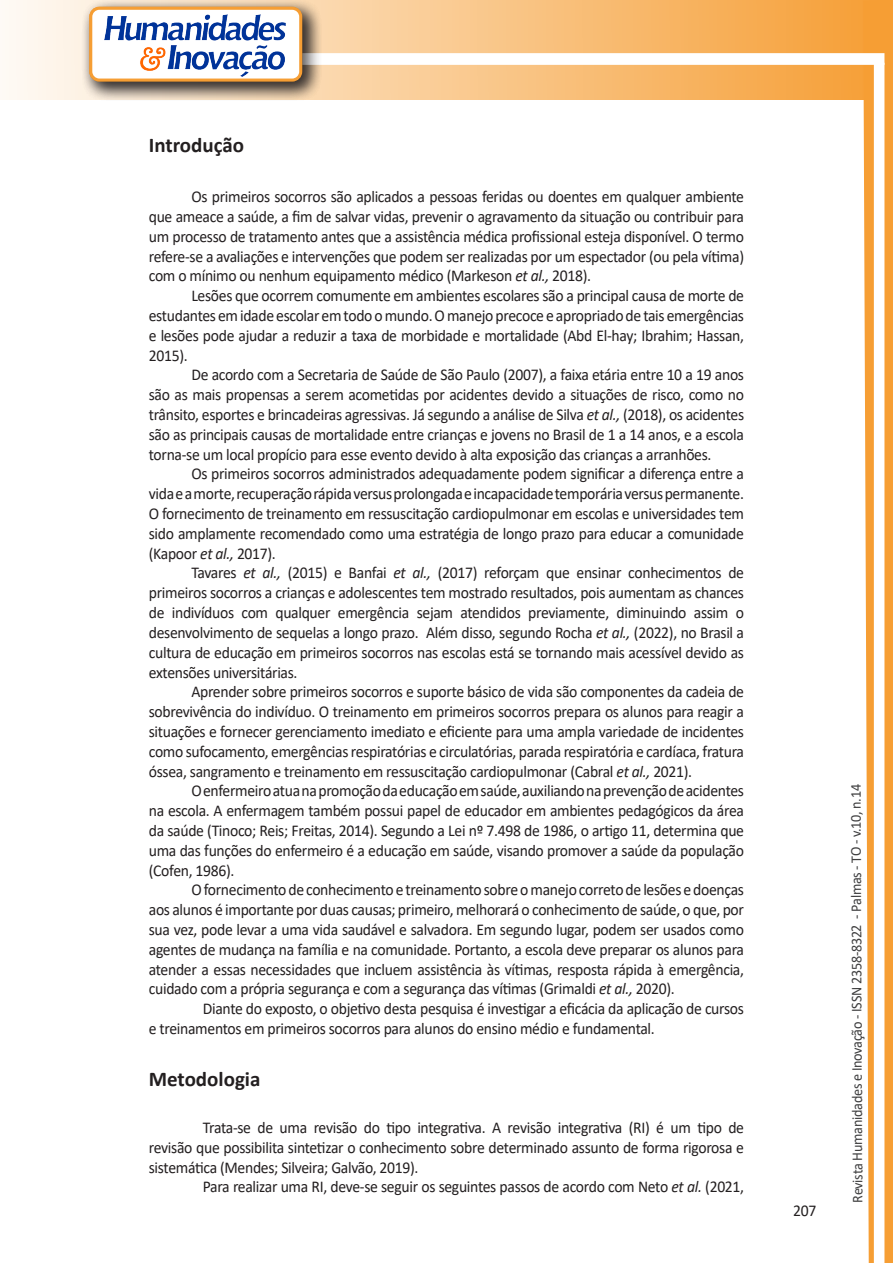
<style>
.page{position:relative;width:893px;height:1263px;background:#fff}
.page>*{position:absolute;margin:0;border:0;box-sizing:border-box;transform-origin:0 0}
.Titulo_2{font:700 21px "Calibri";color:#231f20}
.texto{font:16.5px/19.8px "Calibri";letter-spacing:-.02em;color:#231f20;text-align:justify;scale:.95 1}
.t1{font:15px "Calibri";letter-spacing:-.025em;color:#3e3e3f;scale:.95 1}
.s1{font-style:italic}
</style>
<div class="page">
<svg style="left:5px;top:0;width:858px;height:100px;background:#f9c484"></svg>
<div style="left:302px;top:53px;width:582px;height:12px;background:#fff;border:2px solid #fff"></div>
<svg style="left:863px;top:0;width:30px;height:1263px"></svg>
<div style="left:81px;top:0;width:241px;height:102px;background:#231f20;opacity:.75"></div>
<div style="left:91px;top:8px;width:210px;height:72px;background:#fff;border-radius:9px"></div>
<img style="left:104px;top:14px;width:181px;height:62px">
<div style="left:89px;top:7px;width:213px;height:75px;border:3px solid #f69e34;border-radius:9px"></div>
<p class="Titulo_2" style="left:149px;top:130px;width:97px">Introdução</p>
<p class="texto" style="left:149px;top:186px;width:628px;text-indent:43px">Os primeiros socorros são aplicados a pessoas feridas ou doentes em qualquer ambiente que ameace a saúde, a fim de salvar vidas, prevenir o agravamento da situação ou contribuir para um processo de tratamento antes que a assistência médica profissional esteja disponível. O termo refere-se a avaliações e intervenções que podem ser realizadas por um espectador (ou pela vítima) com o mínimo ou nenhum equipamento médico (Markeson <span class="s1">et al.,</span> 2018).</p>
<p class="texto" style="left:149px;top:285px;width:628px;text-indent:43px">Lesões que ocorrem comumente em ambientes escolares são a principal causa de morte de estudantes em idade escolar em todo o mundo. O manejo precoce e apropriado de tais emergências e lesões pode ajudar a reduzir a taxa de morbidade e mortalidade (Abd El-hay; Ibrahim; Hassan, 2015).</p>
<p class="texto" style="left:149px;top:365px;width:628px;text-indent:43px">De acordo com a Secretaria de Saúde de São Paulo (2007), a faixa etária entre 10 a 19 anos são as mais propensas a serem acometidas por acidentes devido a situações de risco, como no trânsito, esportes e brincadeiras agressivas. Já segundo a análise de Silva <span class="s1">et al.,</span> (2018), os acidentes são as principais causas de mortalidade entre crianças e jovens no Brasil de 1 a 14 anos, e a escola torna-se um local propício para esse evento devido à alta exposição das crianças a arranhões.</p>
<p class="texto" style="left:149px;top:464px;width:628px;text-indent:43px">Os primeiros socorros administrados adequadamente podem significar a diferença entre a vida e a morte, recuperação rápida versus prolongada e incapacidade temporária versus permanente.<br>O fornecimento de treinamento em ressuscitação cardiopulmonar em escolas e universidades tem sido amplamente recomendado como uma estratégia de longo prazo para educar a comunidade (Kapoor <span class="s1">et al.,</span> 2017).</p>
<p class="texto" style="left:149px;top:563px;width:628px;text-indent:43px">Tavares <span class="s1">et al.,</span> (2015) e Banfai <span class="s1">et al.,</span> (2017) reforçam que ensinar conhecimentos de primeiros socorros a crianças e adolescentes tem mostrado resultados, pois aumentam as chances de indivíduos com qualquer emergência sejam atendidos previamente, diminuindo assim o desenvolvimento de sequelas a longo prazo. Além disso, segundo Rocha <span class="s1">et al.,</span> (2022), no Brasil a cultura de educação em primeiros socorros nas escolas está se tornando mais acessível devido as extensões universitárias.</p>
<p class="texto" style="left:149px;top:681px;width:628px;text-indent:43px">Aprender sobre primeiros socorros e suporte básico de vida são componentes da cadeia de sobrevivência do indivíduo. O treinamento em primeiros socorros prepara os alunos para reagir a situações e fornecer gerenciamento imediato e eficiente para uma ampla variedade de incidentes como sufocamento, emergências respiratórias e circulatórias, parada respiratória e cardíaca, fratura óssea, sangramento e treinamento em ressuscitação cardiopulmonar (Cabral <span class="s1">et al.,</span> 2021).</p>
<p class="texto" style="left:149px;top:780px;width:628px;text-indent:43px">O enfermeiro atua na promoção da educação em saúde, auxiliando na prevenção de acidentes na escola. A enfermagem também possui papel de educador em ambientes pedagógicos da área da saúde (Tinoco; Reis; Freitas, 2014). Segundo a Lei nº 7.498 de 1986, o artigo 11, determina que uma das funções do enfermeiro é a educação em saúde, visando promover a saúde da população (Cofen, 1986).</p>
<p class="texto" style="left:149px;top:879px;width:628px;text-indent:43px">O fornecimento de conhecimento e treinamento sobre o manejo correto de lesões e doenças aos alunos é importante por duas causas; primeiro, melhorará o conhecimento de saúde, o que, por sua vez, pode levar a uma vida saudável e salvadora. Em segundo lugar, podem ser usados como agentes de mudança na família e na comunidade. Portanto, a escola deve preparar os alunos para atender a essas necessidades que incluem assistência às vítimas, resposta rápida à emergência, cuidado com a própria segurança e com a segurança das vítimas (Grimaldi <span class="s1">et al.,</span> 2020).</p>
<p class="texto" style="left:149px;top:998px;width:628px;text-indent:54px">Diante do exposto, o objetivo desta pesquisa é investigar a eficácia da aplicação de cursos e treinamentos em primeiros socorros para alunos do ensino médio e fundamental.</p>
<p class="Titulo_2" style="left:149px;top:1064px;width:113px">Metodologia</p>
<p class="texto" style="left:149px;top:1117px;width:628px;text-indent:54px">Trata-se de uma revisão do tipo integrativa. A revisão integrativa (RI) é um tipo de revisão que possibilita sintetizar o conhecimento sobre determinado assunto de forma rigorosa e sistemática (Mendes; Silveira; Galvão, 2019).</p>
<p class="texto" style="left:203px;top:1176px;width:571px">Para realizar uma RI, deve-se seguir os seguintes passos de acordo com Neto <span class="s1">et al.</span> (2021,</p>
<p class="texto" style="left:793px;top:1200px;width:26px">207</p>
<p class="t1" style="left:846px;top:1203px;width:442px;rotate:-90deg">Revista Humanidades e Inovação - ISSN 2358-8322 - Palmas - TO - v.10, n.14</p>
</div>
